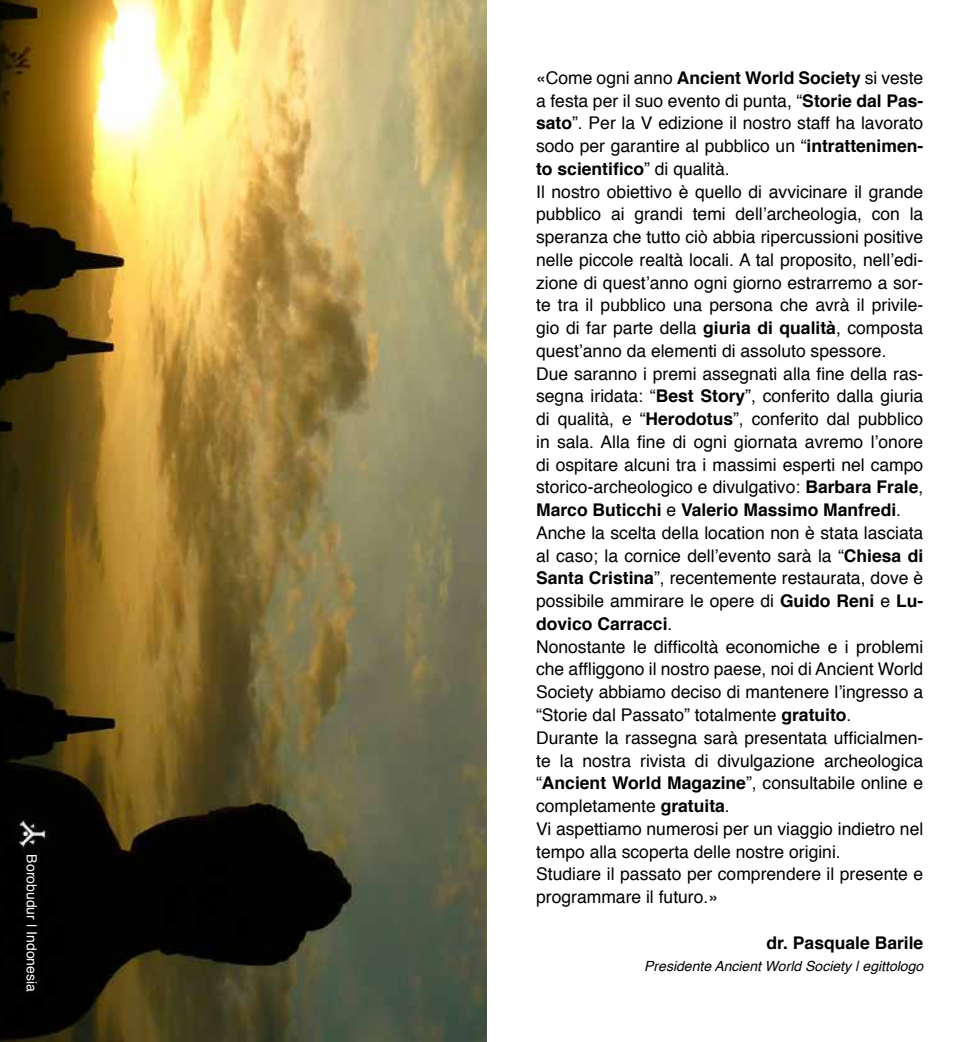
<style>
.page{position:relative;width:973px;height:1042px;background:#fff}
.page>*{position:absolute;margin:0;border:0;box-sizing:border-box;transform-origin:0 0}
.t1{font:17.5px/22.8px "Helvetica";color:#000}
.t2{font:700 17.5px "Helvetica";color:#000}
.t3{font:italic 14px "Helvetica";color:#000}
.t4{font:14px "Helvetica";color:#fff}
.s1{font-weight:700}
</style>
<div class="page">
<img style="left:0;top:0;width:486px;height:1042px">
<img style="left:14px;top:813px;width:36px;height:41px">
<p class="t4" style="left:42px;top:854px;width:139px;rotate:90deg">Borobudur | Indonesia</p>
<p class="t1" style="left:536px;top:67px;width:388px">«Come ogni anno <span class="s1">Ancient World Society</span> si veste a festa per il suo evento di punta, “<span class="s1">Storie dal Pas&shy;sato</span>”. Per la V edizione il nostro staff ha lavorato sodo per garantire al pubblico un “<span class="s1">intrattenimen&shy;to scientifico</span>” di qualità.<br>Il nostro obiettivo è quello di avvicinare il grande pubblico ai grandi temi dell’archeologia, con la speranza che tutto ciò abbia ripercussioni positive nelle piccole realtà locali. A tal proposito, nell’edi&shy;zione di quest’anno ogni giorno estrarremo a sor&shy;te tra il pubblico una persona che avrà il privile&shy;gio di far parte della <span class="s1">giuria di qualità</span>, composta quest’anno da elementi di assoluto spessore.<br>Due saranno i premi assegnati alla fine della ras&shy;segna iridata: “<span class="s1">Best Story</span>”, conferito dalla giuria di qualità, e “<span class="s1">Herodotus</span>”, conferito dal pubblico in sala. Alla fine di ogni giornata avremo l’onore di ospitare alcuni tra i massimi esperti nel campo storico-archeologico e divulgativo: <span class="s1">Barbara Frale</span>, <span class="s1">Marco Buticchi</span> e <span class="s1">Valerio Massimo Manfredi</span>.<br>Anche la scelta della location non è stata lasciata al caso; la cornice dell’evento sarà la “<span class="s1">Chiesa di Santa Cristina</span>”, recentemente restaurata, dove è possibile ammirare le opere di <span class="s1">Guido Reni</span> e <span class="s1">Lu&shy;dovico Carracci</span>.<br>Nonostante le difficoltà economiche e i problemi che affliggono il nostro paese, noi di Ancient World Society abbiamo deciso di mantenere l’ingresso a “Storie dal Passato” totalmente <span class="s1">gratuito</span>.<br>Durante la rassegna sarà presentata ufficialmen&shy;te la nostra rivista di divulgazione archeologica “<span class="s1">Ancient World Magazine</span>”, consultabile online e completamente <span class="s1">gratuita</span>.<br>Vi aspettiamo numerosi per un viaggio indietro nel tempo alla scoperta delle nostre origini.<br>Studiare il passato per comprendere il presente e programmare il futuro.»</p>
<p class="t2" style="left:766px;top:928px;width:158px">dr. Pasquale Barile</p>
<p class="t3" style="left:644px;top:955px;width:280px">Presidente Ancient World Society | egittologo</p>
</div>
